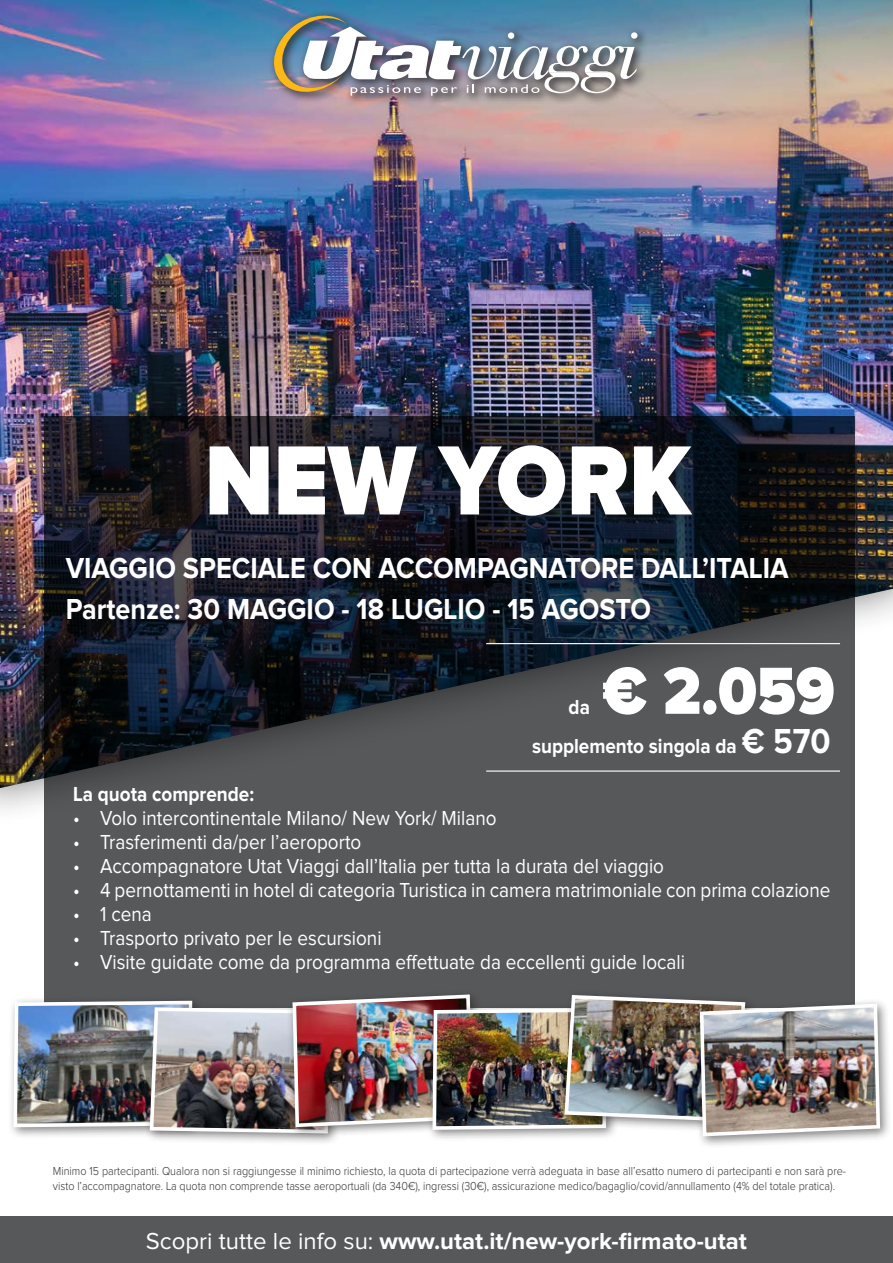
<style>
.page{position:relative;width:893px;height:1263px;background:#fff}
.page>*{position:absolute;margin:0;border:0;box-sizing:border-box;transform-origin:0 0}
.t1{font:900 102px "Proxima Nova";color:#fff;scale:.9 1}
.t2{font:900 69px "Proxima Nova";color:#fff;scale:.9 1}
.t3{font:700 30px "Proxima Nova";color:#fff;scale:.9 1}
.t4{font:700 24px "Proxima Nova";color:#fff}
.t5{font:21px "Proxima Nova";color:#fff;scale:.9 1}
.t6{font:700 21px "Proxima Nova";color:#fff;scale:.9 1}
.t7{font:300 12px/14.4px "Proxima Nova";color:#312f30;scale:.9 1}
.s1{font-size:36px}
.s2{font-weight:400}
</style>
<div class="page">
<img style="left:0;top:0;width:893px;height:788px">
<svg style="left:44px;top:417px;width:811px;height:575px;background:#3a3d42"></svg>
<div style="left:198px;top:431px;width:508px;height:99px;background:#231f20;opacity:.6"></div>
<hr style="left:486px;top:643px;width:354px;height:1px;background:#fff">
<hr style="left:486px;top:770px;width:354px;height:2px;background:#fff">
<div style="left:268px;top:10px;width:381px;height:97px;background:#231f20;opacity:.75"></div>
<div style="left:631px;top:32px;width:6px;height:7px;background:#fff;border-radius:50%"></div>
<img style="left:268px;top:12px;width:368px;height:84px">
<div style="left:0;top:1216px;width:893px;height:47px;background:#57585a"></div>
<div style="left:7px;top:995px;width:197px;height:144px;background:#fbfbfb"></div>
<div style="left:144px;top:1001px;width:201px;height:144px;background:#231f20;opacity:.55"></div>
<div style="left:287px;top:988px;width:198px;height:151px;background:#57585a"></div>
<div style="left:426px;top:1002px;width:193px;height:140px;background:#fcfcfc"></div>
<div style="left:558px;top:989px;width:199px;height:144px;background:#57585a"></div>
<div style="left:694px;top:998px;width:198px;height:150px;background:#231f20;opacity:.55"></div>
<img style="left:12px;top:992px;width:870px;height:146px">
<p class="t1" style="left:205px;top:434px;width:541px">NEW YORK</p>
<p class="t3" style="left:66px;top:554px;width:805px">VIAGGIO SPECIALE CON ACCOMPAGNATORE DALL’ITALIA</p>
<p class="t3" style="left:66px;top:595px;width:652px">Partenze: 30 MAGGIO - 18 LUGLIO - 15 AGOSTO</p>
<p class="t2" style="left:602px;top:659px;width:260px">€ 2.059</p>
<p class="t6" style="left:532px;top:736px;width:333px">supplemento singola da <span class="s1">€ 570</span></p>
<p class="t6" style="left:569px;top:697px;width:25px">da</p>
<p class="t6" style="left:73px;top:784px;width:202px">La quota comprende:</p>
<p class="t5" style="left:73px;top:808px;width:472px">• Volo intercontinentale Milano/ New York/ Milano</p>
<p class="t5" style="left:73px;top:832px;width:322px">• Trasferimenti da/per l’aeroporto</p>
<p class="t5" style="left:73px;top:856px;width:658px">• Accompagnatore Utat Viaggi dall’Italia per tutta la durata del viaggio</p>
<p class="t5" style="left:73px;top:880px;width:843px">• 4 pernottamenti in hotel di categoria Turistica in camera matrimoniale con prima colazione</p>
<p class="t5" style="left:73px;top:904px;width:89px">• 1 cena</p>
<p class="t5" style="left:73px;top:928px;width:344px">• Trasporto privato per le escursioni</p>
<p class="t5" style="left:73px;top:952px;width:681px">• Visite guidate come da programma effettuate da eccellenti guide locali</p>
<p class="t7" style="left:53px;top:1164px;width:883px">Minimo 15 partecipanti. Qualora non si raggiungesse il minimo richiesto, la quota di partecipazione verrà adeguata in base all’esatto numero di partecipanti e non sarà pre&shy;visto l’accompagnatore. La quota non comprende tasse aeroportuali (da 340€), ingressi (30€), assicurazione medico/bagaglio/covid/annullamento (4% del totale pratica).</p>
<p class="t4" style="left:146px;top:1230px;width:603px"><span class="s2">Scopri tutte le info su:</span> www.utat.it/new-york-firmato-utat</p>
</div>
